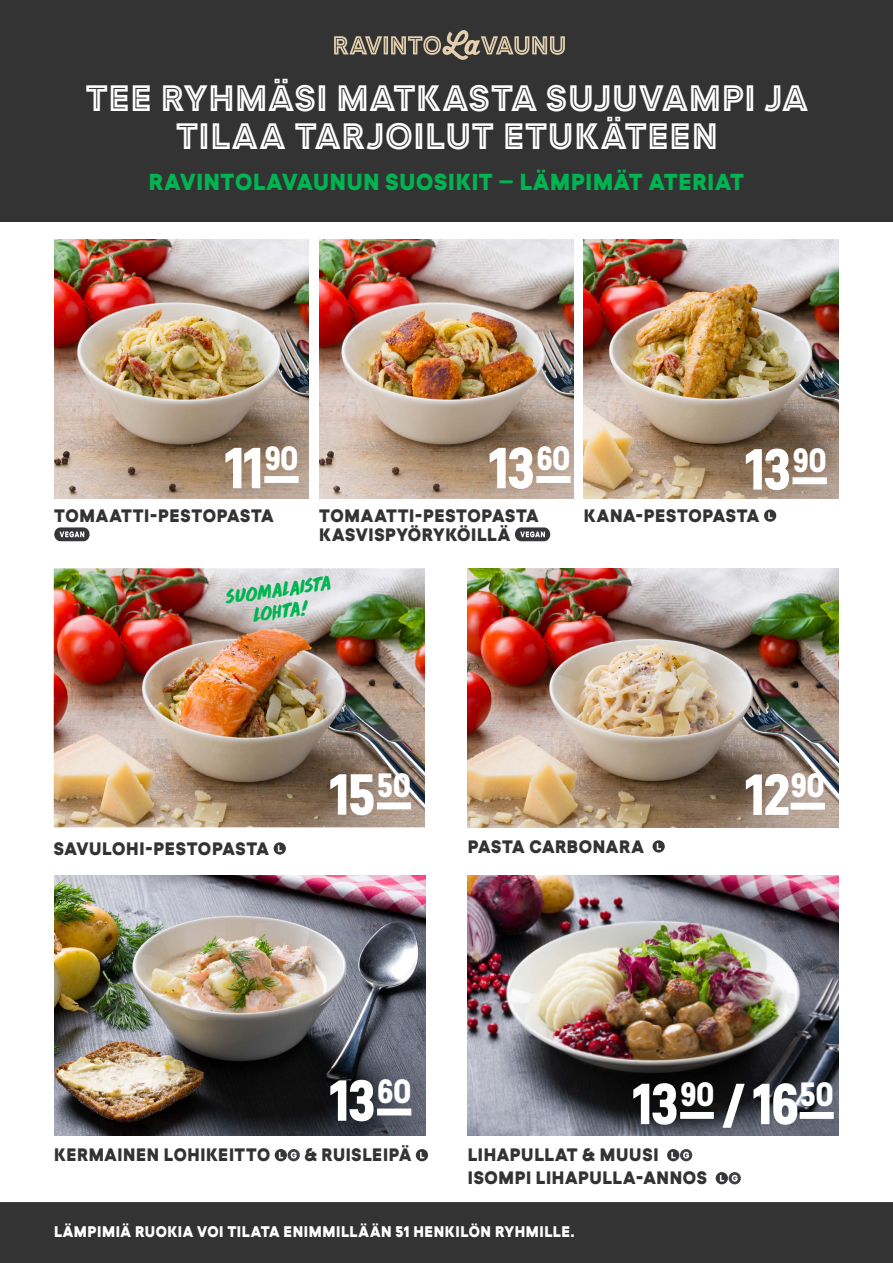
<style>
.page{position:relative;width:893px;height:1263px;background:#fff}
.page>*{position:absolute;margin:0;border:0;box-sizing:border-box;transform-origin:0 0}
.t1{font:700 54px "Predige";letter-spacing:-.03em;color:#fff}
.t2{font:42.75px/37.2px "Devinyl Inline";letter-spacing:.025em;color:#fff;text-align:center}
.t3{font:27px "Devinyl";letter-spacing:.03em;color:#00b451}
.t4{font:21px/23.1px "Devinyl";letter-spacing:.03em;color:#333}
.t5{font:18px "Devinyl";letter-spacing:.03em;color:#fff}
.t6{font:18px/21.6px "DK Drop Dead Gorgeous";color:#00b451;text-align:center}
.t7{font:15px "Devinyl";letter-spacing:.035em;color:#fff}
</style>
<div class="page">
<div style="left:0;top:0;width:893px;height:221px;background:#333"></div>
<img style="left:584px;top:239px;width:255px;height:260px">
<svg style="left:275px;top:1149px;width:25px;height:12px"></svg>
<svg style="left:416px;top:1149px;width:12px;height:12px"></svg>
<img style="left:54px;top:239px;width:255px;height:259px">
<img style="left:468px;top:568px;width:371px;height:259px">
<svg style="left:652px;top:840px;width:13px;height:12px"></svg>
<img style="left:54px;top:568px;width:371px;height:259px">
<svg style="left:274px;top:842px;width:12px;height:13px"></svg>
<div style="left:791px;top:803px;width:34px;height:7px;background:#fff"></div>
<svg style="left:764px;top:509px;width:12px;height:13px"></svg>
<div style="left:793px;top:477px;width:34px;height:7px;background:#fff"></div>
<div style="left:377px;top:802px;width:34px;height:7px;background:#fff"></div>
<svg style="left:667px;top:1149px;width:25px;height:12px"></svg>
<svg style="left:716px;top:1172px;width:25px;height:12px"></svg>
<svg style="left:54px;top:527px;width:36px;height:14px"></svg>
<svg style="left:515px;top:527px;width:35px;height:14px"></svg>
<div style="left:264px;top:476px;width:35px;height:7px;background:#fff"></div>
<div style="left:0;top:1203px;width:893px;height:60px;background:#333"></div>
<svg style="left:334px;top:30px;width:231px;height:30px"></svg>
<img style="left:54px;top:876px;width:371px;height:259px">
<img style="left:468px;top:876px;width:371px;height:259px">
<div style="left:377px;top:1108px;width:34px;height:7px;background:#fff"></div>
<div style="left:680px;top:1112px;width:34px;height:7px;background:#fff"></div>
<div style="left:800px;top:1112px;width:34px;height:7px;background:#fff"></div>
<img style="left:319px;top:239px;width:255px;height:260px">
<div style="left:536px;top:476px;width:35px;height:7px;background:#fff"></div>
<h2 class="t2" style="left:86px;top:80px;width:723px">TEE RYHMÄSI MATKASTA SUJUVAMPI JA<br>TILAA TARJOILUT ETUKÄTEEN</h2>
<p class="t3" style="left:149px;top:168px;width:597px">RAVINTOLAVAUNUN SUOSIKIT – LÄMPIMÄT ATERIAT</p>
<h1 class="t1" style="left:224px;top:430px;width:76px">11<sup>90</sup></h1>
<h1 class="t1" style="left:488px;top:430px;width:84px">13<sup>60</sup></h1>
<p class="t4" style="left:54px;top:504px;width:221px">TOMAATTI-PESTOPASTA</p>
<p class="t4" style="left:319px;top:505px;width:221px;line-height:19.5px">TOMAATTI-PESTOPASTA<br>KASVISPYÖRYKÖILLÄ</p>
<p class="t6" style="left:223px;top:587px;width:108px;rotate:-8deg">suomalaista lohta!</p>
<h1 class="t1" style="left:745px;top:431px;width:84px">13<sup>90</sup></h1>
<p class="t4" style="left:584px;top:504px;width:177px">KANA-PESTOPASTA</p>
<h1 class="t1" style="left:329px;top:757px;width:83px">15<sup>50</sup></h1>
<h1 class="t1" style="left:745px;top:757px;width:82px">12<sup>90</sup></h1>
<p class="t4" style="left:54px;top:837px;width:217px">SAVULOHI-PESTOPASTA</p>
<p class="t4" style="left:468px;top:834px;width:178px">PASTA CARBONARA</p>
<h1 class="t1" style="left:329px;top:1063px;width:84px">13<sup>60</sup></h1>
<h1 class="t1" style="left:632px;top:1066px;width:203px">13 <sup>90</sup> / 16<sup>50</sup></h1>
<p class="t4" style="left:54px;top:1143px;width:217px">KERMAINEN LOHIKEITTO</p>
<p class="t4" style="left:304px;top:1143px;width:108px">&amp; RUISLEIPÄ</p>
<p class="t4" style="left:468px;top:1143px;width:241px">LIHAPULLAT &amp; MUUSI<br>ISOMPI LIHAPULLA-ANNOS</p>
<p class="t5" style="left:54px;top:1222px;width:522px">LÄMPIMIÄ RUOKIA VOI TILATA ENIMMILLÄÄN 51 HENKILÖN RYHMILLE.</p>
<p class="t7" style="left:54px;top:1224px;width:163px">INFO ABOUT ALLERGENS:</p>
<p class="t7" style="left:239px;top:1224px;width:111px">= LOW-LACTOSE,</p>
<p class="t7" style="left:371px;top:1224px;width:113px">= LACTOSE-FREE,</p>
<p class="t7" style="left:505px;top:1224px;width:91px">= DAIRY-FREE,</p>
</div>
